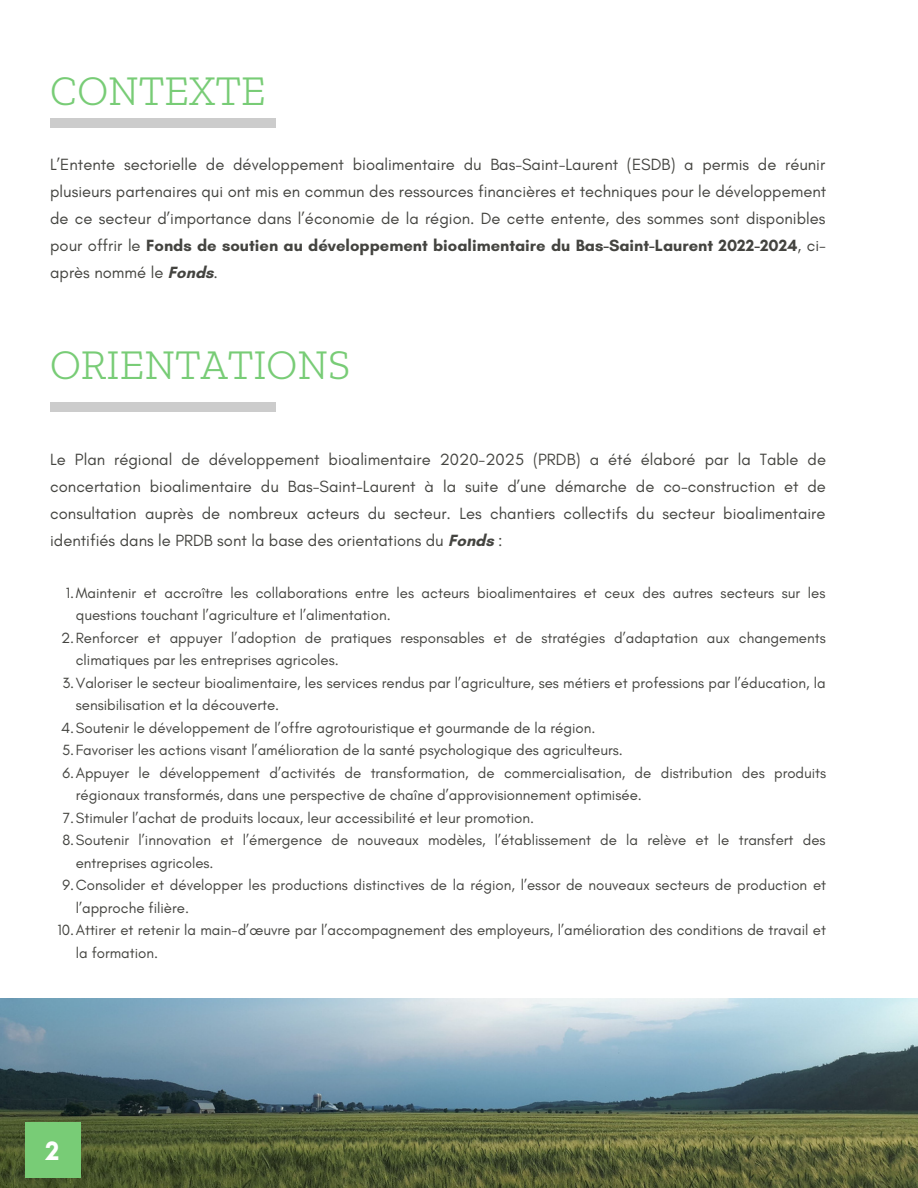
<style>
.page{position:relative;width:918px;height:1188px;background:#fff}
.page>*{position:absolute;margin:0;border:0;box-sizing:border-box;transform-origin:0 0}
.t1{font:300 42px "Zilla Slab";color:#78cc76}
.t2{font:700 27px "Glacial Indifference";color:#fff}
.t3{font:16.5px/27px "Glacial Indifference";color:#444440;text-align:justify}
.t4{font:15px "Glacial Indifference";color:#444440}
.s1{font-weight:700}
</style>
<div class="page">
<img style="left:0;top:999px;width:918px;height:189px">
<div style="left:50px;top:118px;width:226px;height:9px;background:#ccc"></div>
<div style="left:50px;top:402px;width:226px;height:9px;background:#ccc"></div>
<div style="left:25px;top:1122px;width:55px;height:56px;background:#78cc76"></div>
<h1 class="t1" style="left:50px;top:65px;width:217px">CONTEXTE</h1>
<p class="t3" style="left:50px;top:151px;width:778px">L’Entente sectorielle de développement bioalimentaire du Bas-Saint-Laurent (ESDB) a permis de réunir plusieurs partenaires qui ont mis en commun des ressources financières et techniques pour le développement de ce secteur d’importance dans l’économie de la région. De cette entente, des sommes sont disponibles pour offrir le <span class="s1">Fonds de soutien au développement bioalimentaire du Bas-Saint-Laurent 2022-2024</span>, ci&shy;après nommé le <span class="s1">Fonds</span>.</p>
<h1 class="t1" style="left:50px;top:339px;width:302px">ORIENTATIONS</h1>
<p class="t3" style="left:50px;top:445px;width:777px">Le Plan régional de développement bioalimentaire 2020-2025 (PRDB) a été élaboré par la Table de concertation bioalimentaire du Bas-Saint-Laurent à la suite d’une démarche de co-construction et de consultation auprès de nombreux acteurs du secteur. Les chantiers collectifs du secteur bioalimentaire identifiés dans le PRDB sont la base des orientations du <span class="s1">Fonds</span> :</p>
<p class="t4" style="left:66px;top:583px;width:761px">1.Maintenir et accroître les collaborations entre les acteurs bioalimentaires et ceux des autres secteurs sur les</p>
<p class="t4" style="left:76px;top:606px;width:316px">questions touchant l’agriculture et l’alimentation.</p>
<p class="t4" style="left:61px;top:628px;width:766px">2.Renforcer et appuyer l’adoption de pratiques responsables et de stratégies d’adaptation aux changements</p>
<p class="t4" style="left:76px;top:651px;width:265px">climatiques par les entreprises agricoles.</p>
<p class="t4" style="left:62px;top:673px;width:765px">3.Valoriser le secteur bioalimentaire, les services rendus par l’agriculture, ses métiers et professions par l’éducation, la</p>
<p class="t4" style="left:76px;top:696px;width:205px">sensibilisation et la découverte.</p>
<p class="t4" style="left:61px;top:718px;width:536px">4.Soutenir le développement de l’offre agrotouristique et gourmande de la région.</p>
<p class="t4" style="left:62px;top:741px;width:562px">5.Favoriser les actions visant l’amélioration de la santé psychologique des agriculteurs.</p>
<p class="t4" style="left:63px;top:763px;width:765px">6.Appuyer le développement d’activités de transformation, de commercialisation, de distribution des produits</p>
<p class="t4" style="left:76px;top:786px;width:568px">régionaux transformés, dans une perspective de chaîne d’approvisionnement optimisée.</p>
<p class="t4" style="left:63px;top:808px;width:473px">7.Stimuler l’achat de produits locaux, leur accessibilité et leur promotion.</p>
<p class="t4" style="left:62px;top:831px;width:765px">8.Soutenir l’innovation et l’émergence de nouveaux modèles, l’établissement de la relève et le transfert des</p>
<p class="t4" style="left:76px;top:853px;width:139px">entreprises agricoles.</p>
<p class="t4" style="left:63px;top:876px;width:765px">9.Consolider et développer les productions distinctives de la région, l’essor de nouveaux secteurs de production et</p>
<p class="t4" style="left:76px;top:898px;width:115px">l’approche filière.</p>
<p class="t4" style="left:58px;top:921px;width:770px">10.Attirer et retenir la main-d’œuvre par l’accompagnement des employeurs, l’amélioration des conditions de travail et</p>
<p class="t4" style="left:76px;top:943px;width:84px">la formation.</p>
<h2 class="t2" style="left:46px;top:1134px;width:15px">2</h2>
</div>
